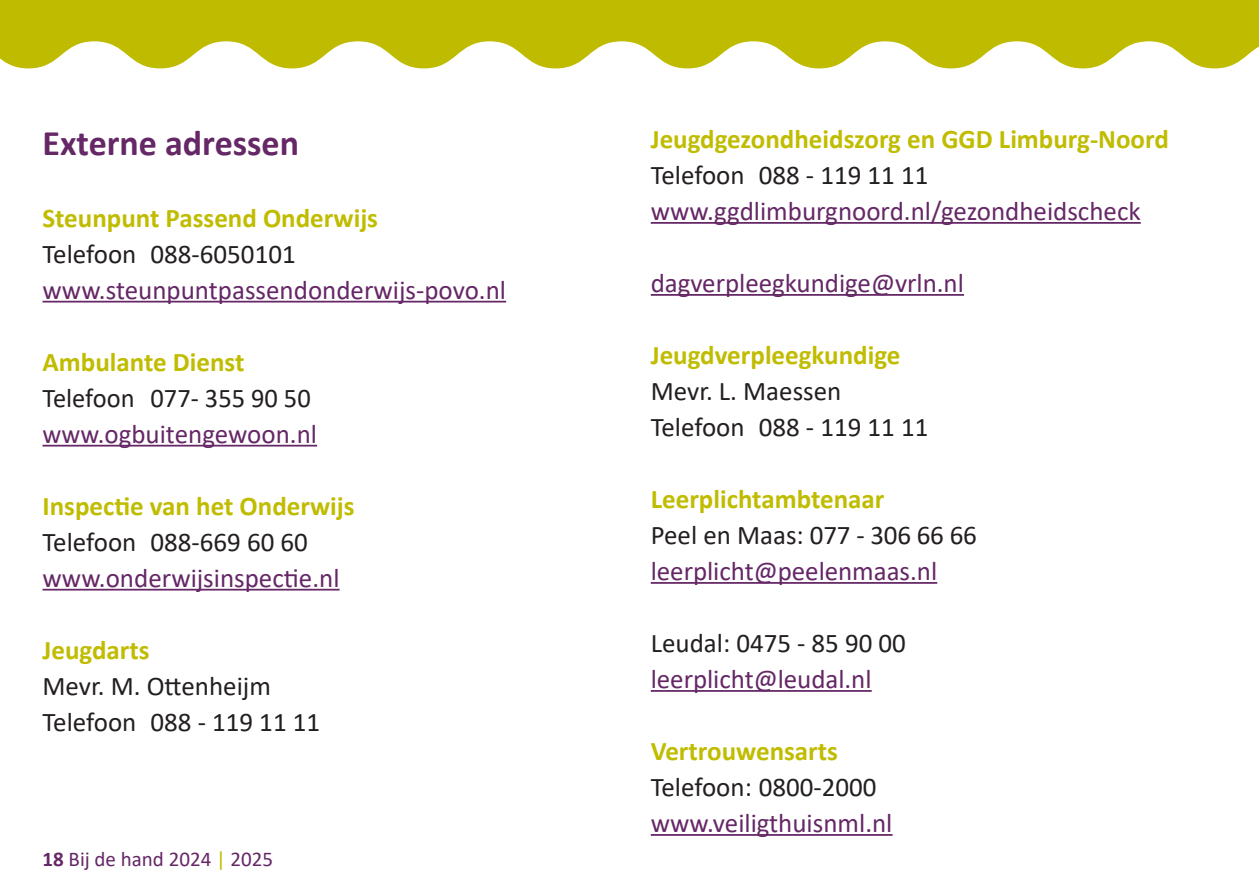
<style>
.page{position:relative;width:1259px;height:893px;background:#fff}
.page>*{position:absolute;margin:0;border:0;box-sizing:border-box;transform-origin:0 0}
.Inhoud_kopjes_paars{font:700 36px "Calibri";color:#652766}
.t1{font:27px/36px "Calibri";color:#652766}
.Inhoud_kopjes_paars-2{font:700 27px "Calibri";color:#c0bc00}
.Inhoud_kopjes_paars-3{font:27px/36px "Calibri";color:#231f20}
.t2{font:21px "Calibri";color:#652766}
.s1{color:#231f20}
.s2{font-weight:700}
.s3{color:#c0bc00}
</style>
<div class="page">
<svg style="left:0;top:0;width:1259px;height:69px;fill:#bebb00"></svg>
<hr style="left:43px;top:301px;width:463px;height:2px;background:#652766">
<hr style="left:43px;top:445px;width:274px;height:2px;background:#652766">
<hr style="left:43px;top:589px;width:296px;height:2px;background:#652766">
<hr style="left:651px;top:222px;width:489px;height:2px;background:#652766">
<hr style="left:651px;top:294px;width:313px;height:2px;background:#652766">
<hr style="left:651px;top:582px;width:286px;height:2px;background:#652766">
<hr style="left:651px;top:690px;width:220px;height:2px;background:#652766">
<hr style="left:651px;top:834px;width:241px;height:2px;background:#652766">
<p class="Inhoud_kopjes_paars" style="left:43px;top:117px;width:258px">Externe adressen</p>
<p class="Inhoud_kopjes_paars-2" style="left:43px;top:199px;width:337px">Steunpunt Passend Onderwijs</p>
<p class="Inhoud_kopjes_paars-3" style="left:43px;top:235px;width:255px">Telefoon 088-6050101</p>
<p class="t1" style="left:43px;top:271px;width:465px">www.steunpuntpassendonderwijs-povo.nl</p>
<p class="Inhoud_kopjes_paars-2" style="left:43px;top:343px;width:203px">Ambulante Dienst</p>
<p class="t1" style="left:43px;top:379px;width:276px"><span class="s1">Telefoon 077- 355 90 50 </span>www.ogbuitengewoon.nl</p>
<p class="Inhoud_kopjes_paars-2" style="left:43px;top:487px;width:314px">Inspectie van het Onderwijs</p>
<p class="Inhoud_kopjes_paars-3" style="left:43px;top:523px;width:267px">Telefoon 088-669 60 60</p>
<p class="t1" style="left:43px;top:559px;width:298px">www.onderwijsinspectie.nl</p>
<p class="Inhoud_kopjes_paars-2" style="left:43px;top:631px;width:109px">Jeugdarts</p>
<p class="Inhoud_kopjes_paars-3" style="left:43px;top:667px;width:279px">Mevr. M. Ottenheijm<br>Telefoon 088 - 119 11 11</p>
<p class="t2" style="left:43px;top:845px;width:232px"><span class="s2">18</span> Bij de hand 2024 <span class="s3">|</span> 2025</p>
<p class="Inhoud_kopjes_paars-2" style="left:651px;top:120px;width:519px">Jeugdgezondheidszorg en GGD Limburg-Noord</p>
<p class="Inhoud_kopjes_paars-3" style="left:651px;top:156px;width:279px">Telefoon 088 - 119 11 11</p>
<p class="t1" style="left:651px;top:192px;width:491px">www.ggdlimburgnoord.nl/gezondheidscheck</p>
<p class="t1" style="left:651px;top:264px;width:315px">dagverpleegkundige@vrln.nl</p>
<p class="Inhoud_kopjes_paars-2" style="left:651px;top:336px;width:251px">Jeugdverpleegkundige</p>
<p class="Inhoud_kopjes_paars-3" style="left:651px;top:372px;width:279px">Mevr. L. Maessen<br>Telefoon 088 - 119 11 11</p>
<p class="Inhoud_kopjes_paars-2" style="left:651px;top:480px;width:235px">Leerplichtambtenaar</p>
<p class="t1" style="left:651px;top:516px;width:328px"><span class="s1">Peel en Maas: 077 - 306 66 66 </span>leerplicht@peelenmaas.nl</p>
<p class="Inhoud_kopjes_paars-3" style="left:651px;top:624px;width:257px">Leudal: 0475 - 85 90 00</p>
<p class="t1" style="left:651px;top:660px;width:222px">leerplicht@leudal.nl</p>
<p class="Inhoud_kopjes_paars-2" style="left:651px;top:732px;width:189px">Vertrouwensarts</p>
<p class="Inhoud_kopjes_paars-3" style="left:651px;top:768px;width:227px">Telefoon: 0800-2000</p>
<p class="t1" style="left:651px;top:804px;width:243px">www.veiligthuisnml.nl</p>
</div>
